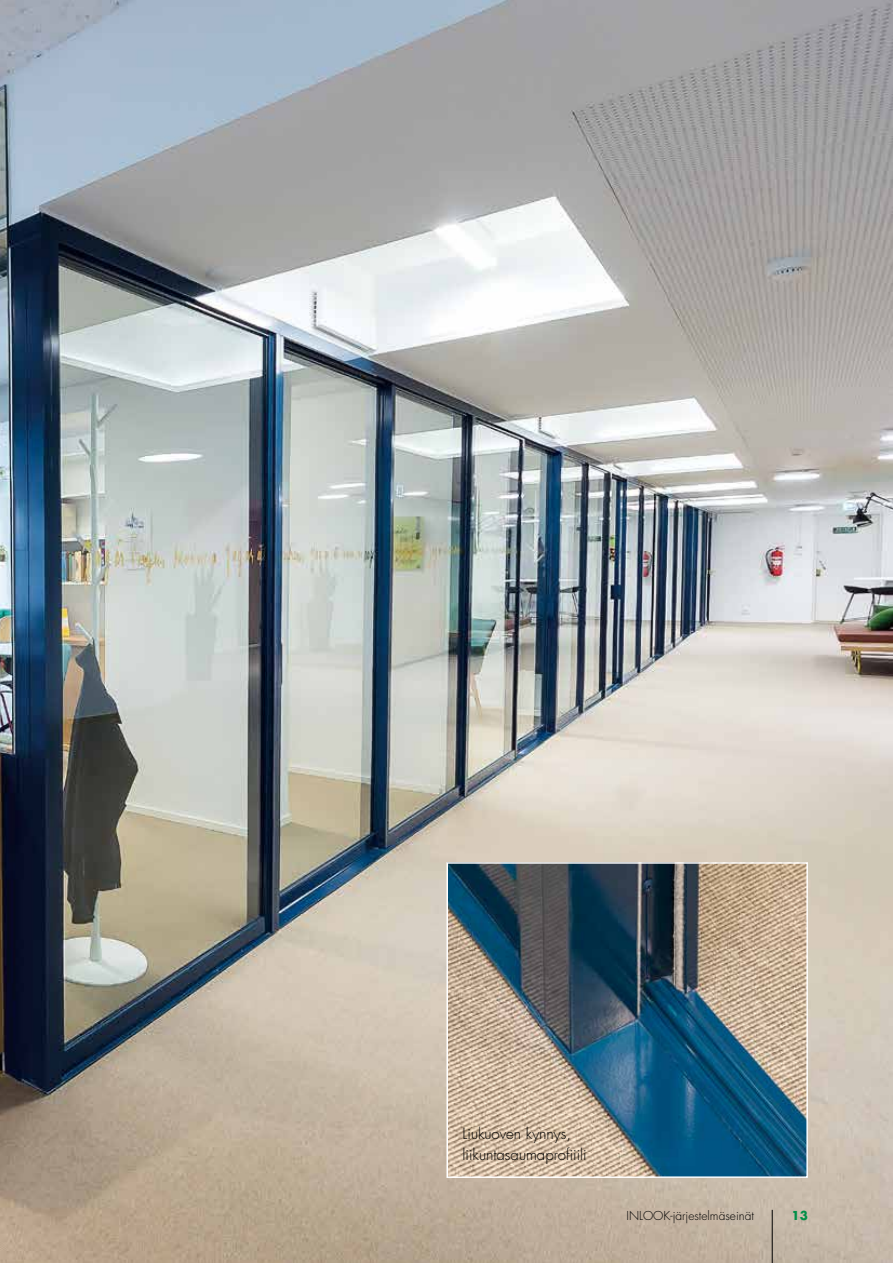
<style>
.page{position:relative;width:893px;height:1263px;background:#fff}
.page>*{position:absolute;margin:0;border:0;box-sizing:border-box;transform-origin:0 0}
.t1{font:300 15px/21px "Futura Std";color:#000}
.t2{font:300 12px "Futura Std";color:#000}
.t3{font:700 12px "Futura Std";color:#008f48}
</style>
<div class="page">
<img style="left:0;top:0;width:893px;height:1263px">
<img style="left:449px;top:865px;width:356px;height:310px">
<div style="left:446px;top:862px;width:362px;height:316px;border:2px solid #fff"></div>
<hr style="left:772px;top:1210px;width:1px;height:53px;background:#000">
<p class="t1" style="left:463px;top:1124px;width:126px">Liukuoven kynnys, liikuntasaumaprofiiili</p>
<p class="t2" style="left:626px;top:1208px;width:129px">INLOOK-järjestelmäseinät</p>
<p class="t3" style="left:791px;top:1207px;width:18px">13</p>
</div>
